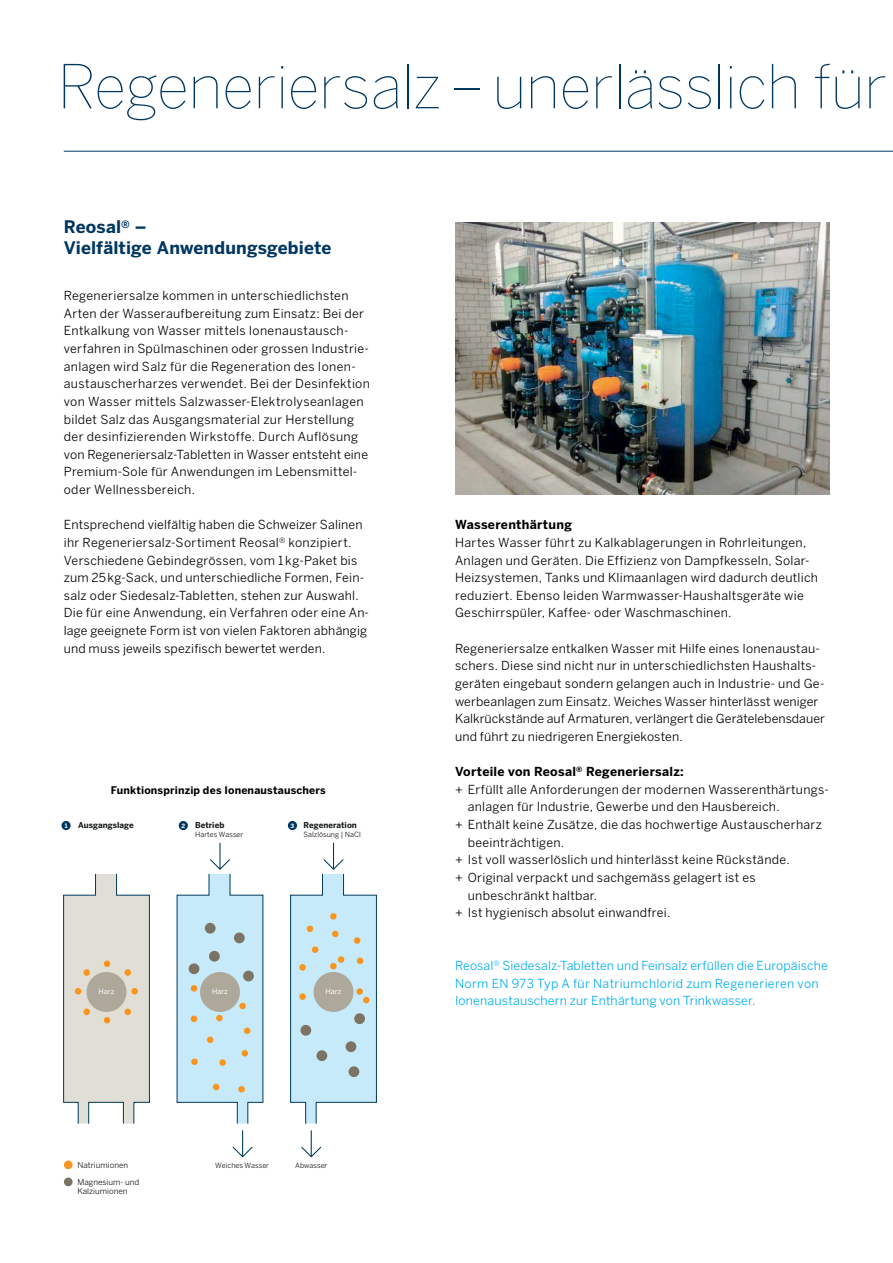
<style>
.page{position:relative;width:893px;height:1263px;background:#fff}
.page>*{position:absolute;margin:0;border:0;box-sizing:border-box;transform-origin:0 0}
.t1{font:100 60px "Benton Sans";letter-spacing:-.01em;color:#003760}
.t2{font:700 17.25px/20.2px "Benton Sans";letter-spacing:.01em;color:#003760}
.t3{font:12.3px/17.5px "Benton Sans";letter-spacing:.02em;color:#000}
.t4{font:12.3px/17.5px "Benton Sans";letter-spacing:.01em;color:#00aeef}
.t5{font:700 12.3px "Benton Sans";letter-spacing:.02em;color:#000}
.t6{font:700 10.5px "Benton Sans";letter-spacing:.02em;color:#000}
.t7{font:8.1px/16.8px "Benton Sans";color:#131719}
.t8{font:700 8.1px "Benton Sans";color:#131719}
.t9{font:7.2px "Benton Sans";color:#131719}
.t10{font:7.2px "Benton Sans";color:#fff}
.t11{font:700 6px "Benton Sans";color:#fff}
.t12{font:700 5.85px "Benton Sans";color:#fff;scale:1.05 1}
</style>
<div class="page">
<hr style="left:64px;top:151px;width:829px;height:1px;background:#003760">
<svg style="left:233px;top:1130px;width:20px;height:27px"></svg>
<svg style="left:63px;top:873px;width:87px;height:251px;background:#dbd9d2"></svg>
<div style="left:124px;top:969px;width:7px;height:7px;background:#f8951f;border-radius:50%"></div>
<svg style="left:290px;top:843px;width:87px;height:281px"></svg>
<svg style="left:301px;top:1130px;width:20px;height:27px"></svg>
<svg style="left:176px;top:843px;width:88px;height:281px"></svg>
<div style="left:207px;top:1036px;width:6px;height:7px;background:#f8951f;border-radius:50%"></div>
<div style="left:219px;top:1059px;width:7px;height:7px;background:#f8951f;border-radius:50%"></div>
<div style="left:244px;top:1027px;width:6px;height:7px;background:#f8951f;border-radius:50%"></div>
<div style="left:312px;top:946px;width:6px;height:7px;background:#f8951f;border-radius:50%"></div>
<div style="left:307px;top:925px;width:6px;height:7px;background:#f8951f;border-radius:50%"></div>
<div style="left:354px;top:937px;width:6px;height:7px;background:#f8951f;border-radius:50%"></div>
<div style="left:332px;top:931px;width:7px;height:6px;background:#f8951f;border-radius:50%"></div>
<div style="left:330px;top:963px;width:7px;height:6px;background:#f8951f;border-radius:50%"></div>
<div style="left:299px;top:993px;width:7px;height:7px;background:#f8951f;border-radius:50%"></div>
<div style="left:299px;top:964px;width:7px;height:7px;background:#f8951f;border-radius:50%"></div>
<div style="left:357px;top:957px;width:6px;height:7px;background:#f8951f;border-radius:50%"></div>
<div style="left:363px;top:997px;width:7px;height:6px;background:#f8951f;border-radius:50%"></div>
<div style="left:356px;top:988px;width:7px;height:7px;background:#f8951f;border-radius:50%"></div>
<div style="left:338px;top:956px;width:6px;height:7px;background:#f8951f;border-radius:50%"></div>
<div style="left:330px;top:913px;width:7px;height:6px;background:#f8951f;border-radius:50%"></div>
<div style="left:64px;top:1160px;width:9px;height:9px;background:#f8951f;border-radius:50%"></div>
<div style="left:300px;top:1025px;width:11px;height:11px;background:#7b7464;border-radius:50%"></div>
<div style="left:316px;top:1050px;width:11px;height:11px;background:#7b7464;border-radius:50%"></div>
<div style="left:349px;top:1066px;width:10px;height:11px;background:#7b7464;border-radius:50%"></div>
<div style="left:346px;top:1041px;width:10px;height:11px;background:#7b7464;border-radius:50%"></div>
<div style="left:354px;top:1013px;width:11px;height:11px;background:#7b7464;border-radius:50%"></div>
<div style="left:64px;top:1177px;width:9px;height:9px;background:#7b7464;border-radius:50%"></div>
<div style="left:243px;top:971px;width:11px;height:10px;background:#7b7464;border-radius:50%"></div>
<div style="left:189px;top:963px;width:10px;height:11px;background:#7b7464;border-radius:50%"></div>
<div style="left:209px;top:951px;width:11px;height:11px;background:#7b7464;border-radius:50%"></div>
<div style="left:234px;top:932px;width:11px;height:11px;background:#7b7464;border-radius:50%"></div>
<div style="left:205px;top:923px;width:11px;height:10px;background:#7b7464;border-radius:50%"></div>
<div style="left:61px;top:821px;width:10px;height:9px;background:#003760;border-radius:50%"></div>
<div style="left:179px;top:821px;width:9px;height:9px;background:#003760;border-radius:50%"></div>
<div style="left:288px;top:821px;width:9px;height:9px;background:#003760;border-radius:50%"></div>
<img style="left:455px;top:223px;width:374px;height:271px">
<h1 class="t1" style="left:57px;top:52px;width:831px">Regeneriersalz–unerlässlich für</h1>
<h2 class="t2" style="left:64px;top:217px;width:269px">Reosal<sup>®</sup> –<br>Vielfältige Anwendungsgebiete</h2>
<p class="t3" style="left:64px;top:287px;width:308px">Regeneriersalze kommen in unterschiedlichsten Arten der Wasseraufbereitung zum Einsatz: Bei der Entkalkung von Wasser mittels Ionenaustausch&shy;verfahren in Spülmaschinen oder grossen Industrie&shy;anlagen wird Salz für die Regeneration des Ionen&shy;austauscherharzes verwendet. Bei der Desinfektion von Wasser mittels Salzwasser-Elektrolyseanlagen bildet Salz das Ausgangsmaterial zur Herstellung der desinfizierenden Wirkstoffe. Durch Auflösung von Regeneriersalz-Tabletten in Wasser entsteht eine Premium-Sole für Anwendungen im Lebensmittel&shy;oder Wellnessbereich.</p>
<p class="t3" style="left:64px;top:516px;width:307px">Entsprechend vielfältig haben die Schweizer Salinen ihr Regeneriersalz-Sortiment Reosal<sup>®</sup> konzipiert.<br>Verschiedene Gebindegrössen, vom 1 kg-Paket bis zum 25kg-Sack, und unterschiedliche Formen, Fein&shy;salz oder Siedesalz-Tabletten, stehen zur Auswahl.<br>Die für eine Anwendung, ein Verfahren oder eine An&shy;lage geeignete Form ist von vielen Faktoren abhängig und muss jeweils spezifisch bewertet werden.</p>
<p class="t5" style="left:455px;top:517px;width:118px">Wasserenthärtung</p>
<p class="t3" style="left:455px;top:534px;width:364px">Hartes Wasser führt zu Kalkablagerungen in Rohrleitungen, Anlagen und Geräten. Die Effizienz von Dampfkesseln, Solar-Heizsystemen, Tanks und Klimaanlagen wird dadurch deutlich reduziert. Ebenso leiden Warmwasser-Haushaltsgeräte wie Geschirrspüler, Kaffee- oder Waschmaschinen.</p>
<p class="t3" style="left:455px;top:639px;width:372px">Regeneriersalze entkalken Wasser mit Hilfe eines Ionenaustau&shy;schers. Diese sind nicht nur in unterschiedlichsten Haushalts&shy;geräten eingebaut sondern gelangen auch in Industrie- und Ge&shy;werbeanlagen zum Einsatz. Weiches Wasser hinterlässt weniger Kalkrückstände auf Armaturen, verlängert die Gerätelebensdauer und führt zu niedrigeren Energiekosten.</p>
<p class="t5" style="left:455px;top:764px;width:230px">Vorteile von Reosal<sup>®</sup> Regeneriersalz:</p>
<p class="t3" style="left:455px;top:780px;width:374px">+ Erfüllt alle Anforderungen der modernen Wasserenthärtungs-</p>
<p class="t3" style="left:468px;top:798px;width:313px">anlagen für Industrie, Gewerbe und den Hausbereich.</p>
<p class="t3" style="left:455px;top:816px;width:369px">+ Enthält keine Zusätze, die das hochwertige Austauscherharz</p>
<p class="t3" style="left:468px;top:833px;width:98px">beeinträchtigen.</p>
<p class="t3" style="left:455px;top:851px;width:336px">+ Ist voll wasserlöslich und hinterlässt keine Rückstände.</p>
<p class="t3" style="left:455px;top:868px;width:302px">+ Original verpackt und sachgemäss gelagert ist es</p>
<p class="t3" style="left:468px;top:886px;width:131px">unbeschränkt haltbar.</p>
<p class="t3" style="left:455px;top:904px;width:217px">+ Ist hygienisch absolut einwandfrei.</p>
<p class="t6" style="left:111px;top:784px;width:216px">Funktionsprinzip des Ionenaustauschers</p>
<p class="t8" style="left:78px;top:820px;width:57px">Ausgangslage</p>
<p class="t8" style="left:195px;top:820px;width:31px">Betrieb</p>
<p class="t8" style="left:303px;top:820px;width:55px">Regeneration</p>
<p class="t11" style="left:65px;top:822px;width:4px">1</p>
<p class="t12" style="left:181px;top:822px;width:5px">2</p>
<p class="t12" style="left:291px;top:822px;width:5px">3</p>
<p class="t9" style="left:303px;top:830px;width:59px">Salzlösung | NaCl</p>
<p class="t9" style="left:195px;top:830px;width:50px">Hartes Wasser</p>
<p class="t10" style="left:99px;top:987px;width:17px">Harz</p>
<p class="t7" style="left:77px;top:1156px;width:64px">Natriumionen<br>Magnesium- und</p>
<p class="t7" style="left:77px;top:1183px;width:52px">Kalziumionen</p>
<p class="t10" style="left:212px;top:987px;width:17px">Harz</p>
<p class="t10" style="left:326px;top:987px;width:17px">Harz</p>
<p class="t9" style="left:215px;top:1161px;width:55px">Weiches Wasser</p>
<p class="t9" style="left:295px;top:1161px;width:34px">Abwasser</p>
<p class="t4" style="left:455px;top:957px;width:374px">Reosal<sup>®</sup> Siedesalz-Tabletten und Feinsalz erfüllen die Europäische<br>Norm EN 973 Typ A für Natriumchlorid zum Regenerieren von<br>Ionenaustauschern zur Enthärtung von Trinkwasser.</p>
</div>
